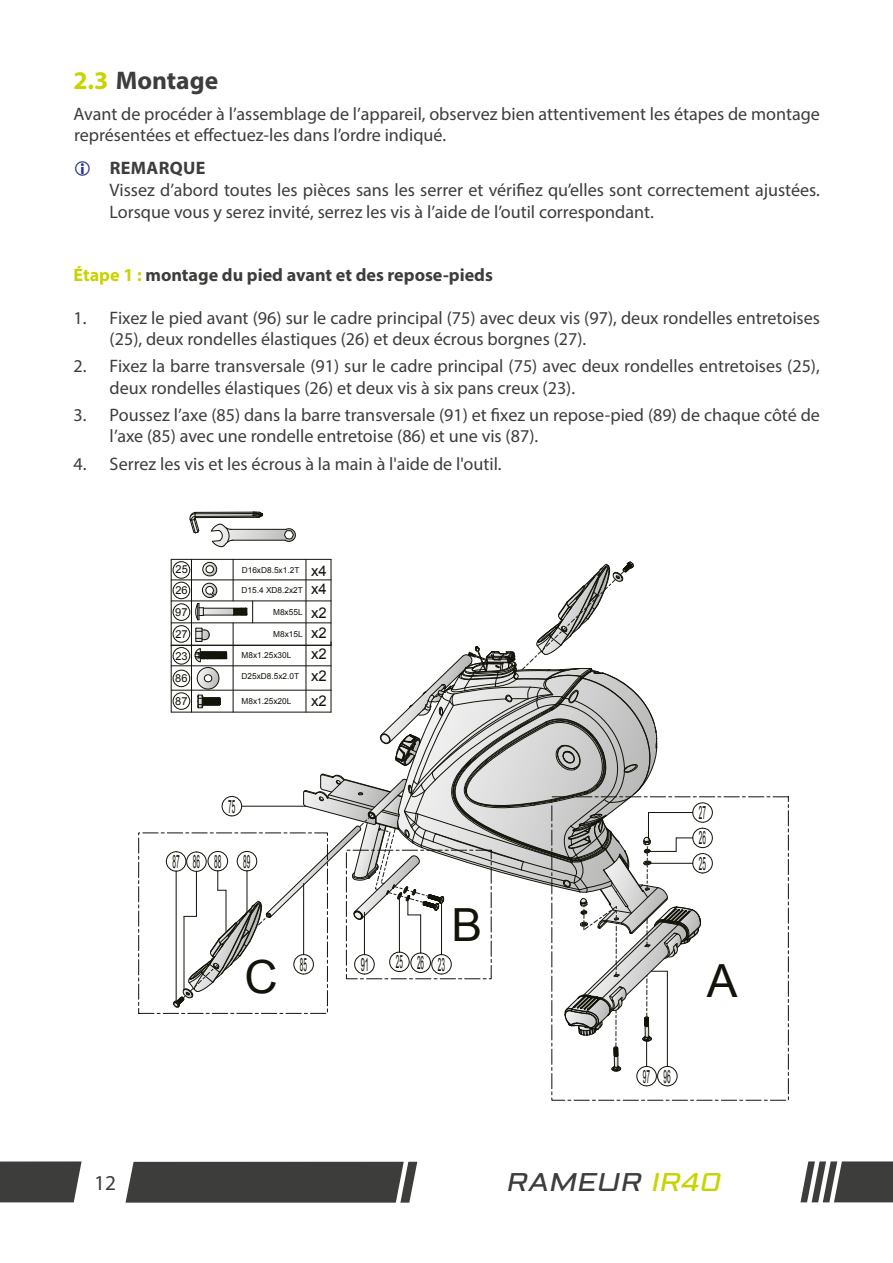
<style>
.page{position:relative;width:893px;height:1263px;background:#fff}
.page>*{position:absolute;margin:0;border:0;box-sizing:border-box;transform-origin:0 0}
.t1{font:45.75px "Arial";color:#13130a}
.t2{font:italic 25.5px "Aldrich";color:#3d3d3c;scale:1.18 1}
.t3{font:700 25.5px "Myriad Pro";color:#3d3d3c}
.t4{font:21.3px "Myriad Pro";color:#3d3d3c}
.t5{font:18.3px "Arial";color:#13130a;scale:.36 1}
.t6{font:18.3px "Arial";color:#13130a;scale:.35 1}
.t7{font:18.3px "Arial";color:#13130a;scale:.41 1}
.Text_Hinweise{font:18.15px/21.3px "Myriad Pro";color:#3d3d3c}
.t8{font:700 18.15px "Myriad Pro";color:#3d3d3c}
.t9{font:700 18.15px "Myriad Pro";letter-spacing:.02em;color:#3d3d3c}
.t10{font:14.7px/19.8px "Arial";color:#13130a}
.t11{font:10.95px/22px "Arial";color:#13130a;text-align:justify}
.t12{font:8.25px "Arial";color:#13130a}
.s1{color:#c8d400}
.s2{font-size:14.7px}
</style>
<div class="page">
<svg style="left:138px;top:511px;width:651px;height:590px"></svg>
<hr style="left:171px;top:559px;width:160px;height:1px;background:#13130a">
<hr style="left:191px;top:559px;width:1px;height:86px;background:#13130a">
<hr style="left:171px;top:559px;width:1px;height:86px;background:#13130a">
<hr style="left:306px;top:559px;width:1px;height:86px;background:#13130a">
<hr style="left:331px;top:559px;width:1px;height:86px;background:#13130a">
<hr style="left:233px;top:559px;width:1px;height:42px;background:#13130a">
<svg style="left:166px;top:561px;width:547px;height:525px"></svg>
<div style="left:34px;top:1031px;width:272px;height:70px;background:#fff"></div>
<svg style="left:800px;top:1161px;width:93px;height:42px"></svg>
<svg style="left:0;top:1161px;width:82px;height:41px;background:#494948"></svg>
<svg style="left:125px;top:1161px;width:292px;height:42px;background:#4a4a49"></svg>
<p class="t3" style="left:73px;top:64px;width:146px"><span class="s1">2.3</span> Montage</p>
<p class="Text_Hinweise" style="left:74px;top:103px;width:748px">Avant de procéder à l’assemblage de l’appareil, observez bien attentivement les étapes de montage représentées et effectuez-les dans l’ordre indiqué.</p>
<p class="t9" style="left:110px;top:156px;width:97px">REMARQUE</p>
<p class="Text_Hinweise" style="left:110px;top:179px;width:712px;line-height:21.8px">Vissez d’abord toutes les pièces sans les serrer et vérifiez qu’elles sont correctement ajustées.<br>Lorsque vous y serez invité, serrez les vis à l’aide de l’outil correspondant.</p>
<p class="t8" style="left:74px;top:263px;width:421px"><span class="s1">Étape 1 :</span> montage du pied avant et des repose-pieds</p>
<p class="Text_Hinweise" style="left:110px;top:307px;width:712px;text-indent:-36px">1. Fixez le pied avant (96) sur le cadre principal (75) avec deux vis (97), deux rondelles entretoises (25), deux rondelles élastiques (26) et deux écrous borgnes (27).</p>
<p class="Text_Hinweise" style="left:110px;top:355px;width:712px;text-indent:-36px">2. Fixez la barre transversale (91) sur le cadre principal (75) avec deux rondelles entretoises (25), deux rondelles élastiques (26) et deux vis à six pans creux (23).</p>
<p class="Text_Hinweise" style="left:110px;top:404px;width:712px;text-indent:-36px">3. Poussez l’axe (85) dans la barre transversale (91) et fixez un repose-pied (89) de chaque côté de l’axe (85) avec une rondelle entretoise (86) et une vis (87).</p>
<p class="Text_Hinweise" style="left:73px;top:453px;width:430px">4. Serrez les vis et les écrous à la main à l'aide de l'outil.</p>
<p class="t11" style="left:175px;top:558px;width:14px">25<br>26<br>97<br>27<br>23<br>86<br>87</p>
<p class="t12" style="left:242px;top:564px;width:59px">D16xD8.5x1.2T</p>
<p class="t10" style="left:311px;top:561px;width:17px">x4</p>
<p class="t12" style="left:242px;top:584px;width:87px">D15.4 XD8.2x2T <span class="s2">x4</span></p>
<p class="t10" style="left:311px;top:603px;width:17px">x2 x2</p>
<p class="t12" style="left:273px;top:607px;width:31px">M8x55L</p>
<p class="t12" style="left:273px;top:628px;width:31px">M8x15L</p>
<p class="t12" style="left:242px;top:650px;width:51px">M8x1.25x30L</p>
<p class="t10" style="left:311px;top:644px;width:17px">x2</p>
<p class="t12" style="left:242px;top:671px;width:87px">D25xD8.5x2.0T <span class="s2">x2</span></p>
<p class="t12" style="left:242px;top:695px;width:51px">M8x1.25x20L</p>
<p class="t10" style="left:311px;top:691px;width:17px">x2</p>
<p class="t5" style="left:228px;top:794px;width:22px">75</p>
<p class="t5" style="left:172px;top:849px;width:218px">87 86 88 89</p>
<p class="t1" style="left:244px;top:947px;width:35px">C</p>
<p class="t5" style="left:300px;top:952px;width:22px">85</p>
<p class="t7" style="left:361px;top:952px;width:22px">91</p>
<p class="t6" style="left:396px;top:951px;width:142px">25 26 23</p>
<p class="t1" style="left:451px;top:895px;width:32px">B</p>
<p class="t6" style="left:699px;top:801px;width:22px">27</p>
<p class="t6" style="left:699px;top:826px;width:22px">26</p>
<p class="t6" style="left:699px;top:851px;width:22px">25</p>
<p class="t5" style="left:643px;top:1064px;width:79px">97 96</p>
<p class="t1" style="left:707px;top:951px;width:32px">A</p>
<p class="t4" style="left:94px;top:1169px;width:23px">12</p>
<h2 class="t2" style="left:505px;top:1165px;width:190px">RAMEUR <span class="s1">IR40</span></h2>
</div>
